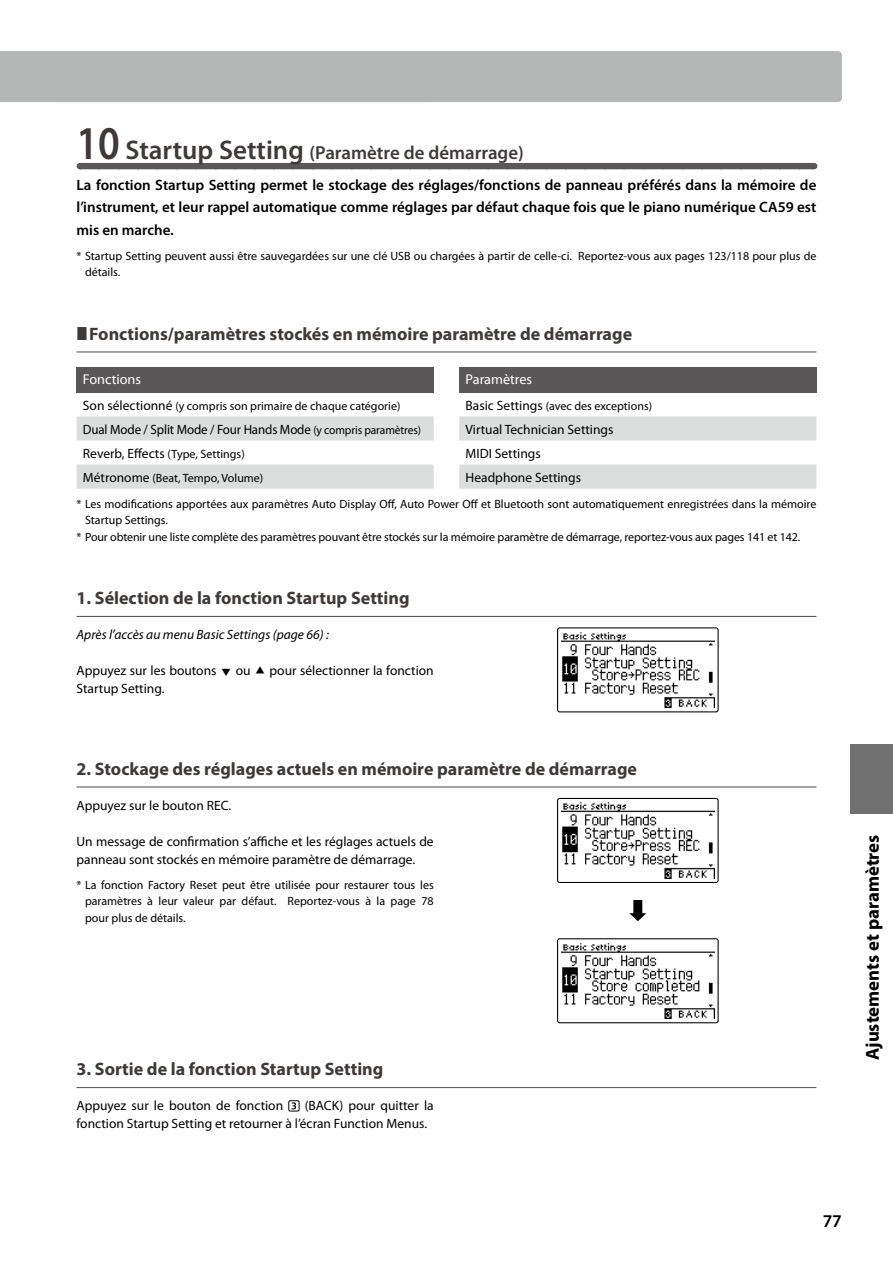
<style>
.page{position:relative;width:893px;height:1263px;background:#fff}
.page>*{position:absolute;margin:0;border:0;box-sizing:border-box;transform-origin:0 0}
.t1{font:600 18.9px "Myriad Pro";color:#3e3a39}
.t2{font:700 18.75px "Myriad Pro";color:#000}
.t3{font:700 18px "Myriad Pro";color:#3e3a39}
.t4{font:600 18px "Myriad Pro";color:#000}
.t5{font:600 15px/22.5px "Myriad Pro";color:#000;text-align:justify}
.t6{font:14.25px "Myriad Pro";color:#fff}
.t7{font:13.5px/24px "Myriad Pro";color:#000}
.t8{font:13.5px "Myriad Pro";color:#000;scale:.96 1}
.t9{font:italic 13.5px "Myriad Pro";color:#000}
.t10{font:12px/16.5px "Myriad Pro";color:#000}
.s1{font-size:47.25px}
.s2{font-size:27px}
.s3{font-size:13.5px}
.s4{font-size:12px}
</style>
<div class="page">
<div style="left:0;top:51px;width:53px;height:51px;background:#b5b6b6"></div>
<div style="left:51px;top:51px;width:791px;height:51px;background:#b5b6b6;border-radius:4px"></div>
<div style="left:850px;top:744px;width:43px;height:69px;background:#727171"></div>
<div style="left:80px;top:163px;width:733px;height:6px;background:#595757"></div>
<hr style="left:77px;top:351px;width:739px;height:1px;background:#595757">
<hr style="left:77px;top:616px;width:739px;height:1px;background:#595757">
<hr style="left:77px;top:786px;width:739px;height:1px;background:#595757">
<hr style="left:77px;top:1087px;width:739px;height:1px;background:#595757">
<div style="left:77px;top:367px;width:357px;height:25px;background:#595757"></div>
<svg style="left:77px;top:416px;width:357px;height:73px"></svg>
<div style="left:459px;top:367px;width:357px;height:25px;background:#595757"></div>
<svg style="left:459px;top:416px;width:357px;height:73px"></svg>
<div style="left:288px;top:1100px;width:11px;height:11px;border:1px solid #000"></div>
<svg style="left:291px;top:1102px;width:5px;height:7px"></svg>
<img style="left:561px;top:632px;width:153px;height:76px">
<div style="left:557px;top:627px;width:162px;height:85px;border:1px solid #000;border-radius:2px"></div>
<img style="left:561px;top:802px;width:153px;height:76px">
<div style="left:557px;top:798px;width:162px;height:85px;border:1px solid #000;border-radius:2px"></div>
<svg style="left:629px;top:900px;width:17px;height:21px"></svg>
<img style="left:561px;top:943px;width:153px;height:76px">
<div style="left:557px;top:938px;width:162px;height:85px;border:1px solid #000;border-radius:2px"></div>
<h1 class="t1" style="left:77px;top:140px;width:449px"><span class="s1">10</span> <span class="s2">Startup Setting</span> (Paramètre de démarrage)</h1>
<p class="t5" style="left:77px;top:173px;width:741px">La fonction Startup Setting permet le stockage des réglages/fonctions de panneau préférés dans la mémoire de l’instrument, et leur rappel automatique comme réglages par défaut chaque fois que le piano numérique CA59 est mis en marche.</p>
<p class="t10" style="left:85px;top:247px;width:733px;text-indent:-9px">* Startup Setting peuvent aussi être sauvegardées sur une clé USB ou chargées à partir de celle-ci. Reportez-vous aux pages 123/118 pour plus de détails.</p>
<h3 class="t3" style="left:89px;top:322px;width:544px">Fonctions/paramètres stockés en mémoire paramètre de démarrage</h3>
<p class="t6" style="left:83px;top:370px;width:60px">Fonctions</p>
<p class="t10" style="left:83px;top:398px;width:319px"><span class="s3">Son sélectionné</span> (y compris son primaire de chaque catégorie)</p>
<p class="t8" style="left:83px;top:421px;width:354px">Dual Mode / Split Mode / Four Hands Mode <span class="s4">(y compris paramètres)</span></p>
<p class="t10" style="left:83px;top:442px;width:182px;line-height:24px"><span class="s3">Reverb, Effects</span> (Type, Settings)<br><span class="s3">Métronome</span> (Beat, Tempo, Volume)</p>
<p class="t6" style="left:466px;top:370px;width:68px">Paramètres</p>
<p class="t10" style="left:466px;top:398px;width:188px"><span class="s3">Basic Settings</span> (avec des exceptions)</p>
<p class="t7" style="left:466px;top:417px;width:149px">Virtual Technician Settings<br>MIDI Settings<br>Headphone Settings</p>
<p class="t10" style="left:77px;top:495px;width:741px">* Les modifications apportées aux paramètres Auto Display Off, Auto Power Off et Bluetooth sont automatiquement enregistrées dans la mémoire</p>
<p class="t10" style="left:85px;top:512px;width:85px">Startup Settings.</p>
<p class="t10" style="left:77px;top:528px;width:725px">* Pour obtenir une liste complète des paramètres pouvant être stockés sur la mémoire paramètre de démarrage, reportez-vous aux pages 141 et 142.</p>
<h3 class="t3" style="left:77px;top:586px;width:335px">1. Sélection de la fonction Startup Setting</h3>
<p class="t9" style="left:77px;top:626px;width:254px">Après l’accès au menu Basic Settings (page 66) :</p>
<p class="t7" style="left:77px;top:658px;width:142px">Appuyez sur les boutons</p>
<p class="t7" style="left:236px;top:658px;width:16px">ou</p>
<p class="t7" style="left:270px;top:658px;width:166px">pour sélectionner la fonction</p>
<p class="t7" style="left:77px;top:676px;width:90px">Startup Setting.</p>
<h3 class="t3" style="left:77px;top:757px;width:562px">2. Stockage des réglages actuels en mémoire paramètre de démarrage</h3>
<p class="t7" style="left:77px;top:793px;width:156px">Appuyez sur le bouton REC.</p>
<p class="t7" style="left:77px;top:832px;width:359px;line-height:18px">Un message de confirmation s’affiche et les réglages actuels de panneau sont stockés en mémoire paramètre de démarrage.</p>
<p class="t10" style="left:85px;top:876px;width:350px;text-align:justify;text-indent:-9px">* La fonction Factory Reset peut être utilisée pour restaurer tous les paramètres à leur valeur par défaut. Reportez-vous à la page 78 pour plus de détails.</p>
<h3 class="t3" style="left:77px;top:1057px;width:308px">3. Sortie de la fonction Startup Setting</h3>
<p class="t7" style="left:77px;top:1093px;width:208px">Appuyez sur le bouton de fonction</p>
<p class="t7" style="left:77px;top:1096px;width:359px;line-height:18px;text-indent:228px">(BACK) pour quitter la fonction Startup Setting et retourner à l’écran Function Menus.</p>
<h2 class="t2" style="left:860px;top:1060px;width:227px;rotate:-90deg">Ajustements et paramètres</h2>
<h3 class="t4" style="left:823px;top:1209px;width:21px">77</h3>
</div>
